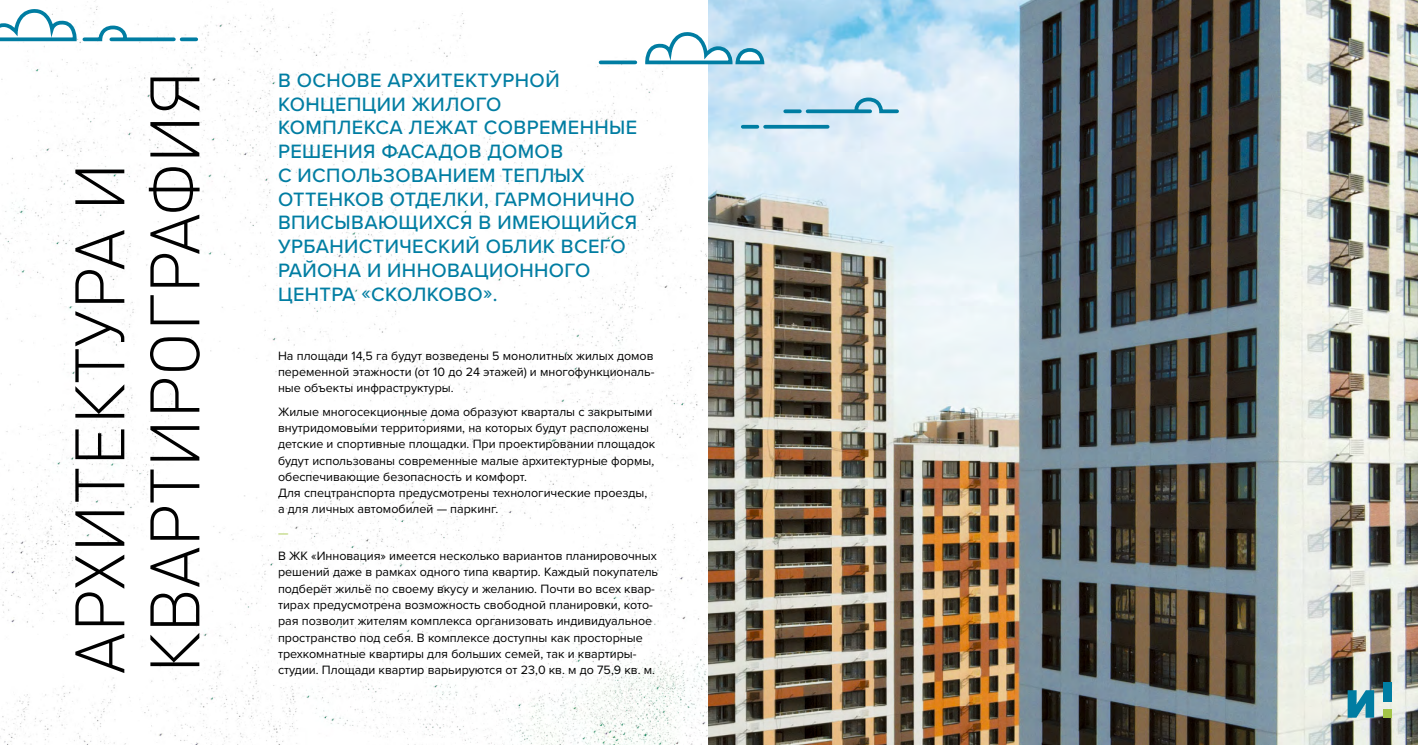
<style>
.page{position:relative;width:1418px;height:745px;background:#fff}
.page>*{position:absolute;margin:0;border:0;box-sizing:border-box;transform-origin:0 0}
.t1{font:300 68.75px/75px "DIN Pro";letter-spacing:-.01em;color:#000}
.t2{font:500 20px/23.8px "Proxima Nova";letter-spacing:.02em;color:#007da2}
.t3{font:12.5px/16.2px "Proxima Nova";color:#000}
.t4{font:12.5px "Proxima Nova";color:#a3c548}
</style>
<div class="page">
<img style="left:0;top:0;width:709px;height:744px">
<img style="left:709px;top:0;width:708px;height:744px">
<svg style="left:600px;top:60px;width:35px;height:4px"></svg>
<svg style="left:643px;top:32px;width:123px;height:34px"></svg>
<svg style="left:0;top:9px;width:200px;height:34px"></svg>
<svg style="left:739px;top:96px;width:161px;height:34px;background:#b4d8e9"></svg>
<svg style="left:1347px;top:689px;width:27px;height:28px"></svg>
<div style="left:1383px;top:681px;width:8px;height:20px;background:#007da2"></div>
<div style="left:1383px;top:709px;width:8px;height:8px;background:#a3c548"></div>
<h1 class="t1" style="left:59px;top:673px;width:605px;rotate:-90deg">АРХИТЕКТУРА И<br>КВАРТИРОГРАФИЯ</h1>
<p class="t2" style="left:278px;top:69px;width:361px">В ОСНОВЕ АРХИТЕКТУРНОЙ<br>КОНЦЕПЦИИ ЖИЛОГО<br>КОМПЛЕКСА ЛЕЖАТ СОВРЕМЕННЫЕ<br>РЕШЕНИЯ ФАСАДОВ ДОМОВ<br>С ИСПОЛЬЗОВАНИЕМ ТЕПЛЫХ<br>ОТТЕНКОВ ОТДЕЛКИ, ГАРМОНИЧНО<br>ВПИСЫВАЮЩИХСЯ В ИМЕЮЩИЙСЯ<br>УРБАНИСТИЧЕСКИЙ ОБЛИК ВСЕГО<br>РАЙОНА И ИННОВАЦИОННОГО<br>ЦЕНТРА «СКОЛКОВО».</p>
<p class="t3" style="left:278px;top:347px;width:378px;text-align:justify">На площади 14,5 га будут возведены 5 монолитных жилых домов переменной этажности (от 10 до 24 этажей) и многофункциональ&shy;ные объекты инфраструктуры.</p>
<p class="t3" style="left:278px;top:403px;width:379px">Жилые многосекционные дома образуют кварталы с закрытыми внутридомовыми территориями, на которых будут расположены детские и спортивные площадки. При проектировании площадок будут использованы современные малые архитектурные формы, обеспечивающие безопасность и комфорт.<br>Для спецтранспорта предусмотрены технологические проезды, а для личных автомобилей — паркинг.</p>
<p class="t4" style="left:278px;top:525px;width:12px">—</p>
<p class="t3" style="left:278px;top:547px;width:381px">В ЖК «Инновация» имеется несколько вариантов планировочных решений даже в рамках одного типа квартир. Каждый покупатель подберёт жильё по своему вкусу и желанию. Почти во всех квар&shy;тирах предусмотрена возможность свободной планировки, кото&shy;рая позволит жителям комплекса организовать индивидуальное пространство под себя. В комплексе доступны как просторные трехкомнатные квартиры для больших семей, так и квартиры&shy;студии. Площади квартир варьируются от 23,0 кв. м до 75,9 кв. м.</p>
</div>
